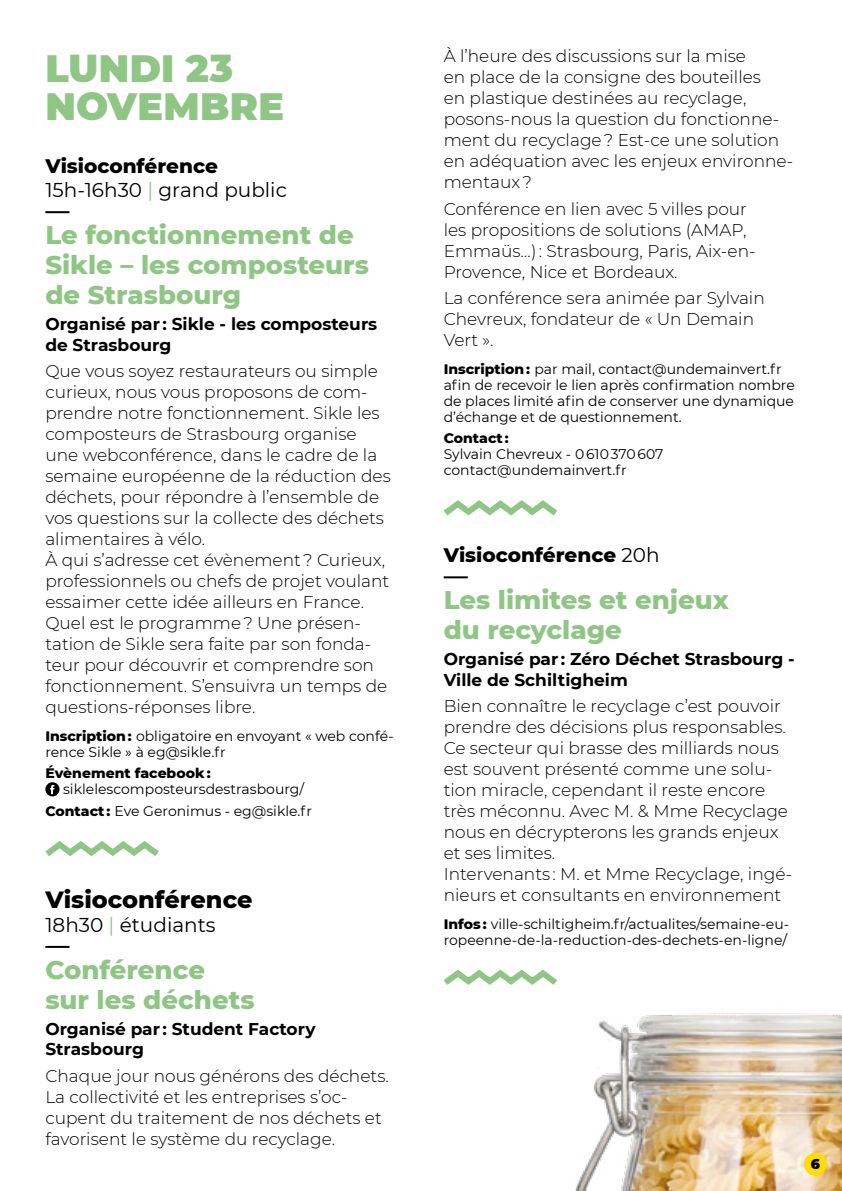
<style>
.page{position:relative;width:842px;height:1191px;background:#fff}
.page>*{position:absolute;margin:0;border:0;box-sizing:border-box;transform-origin:0 0}
.t1{font:900 38px/38px "Montserrat";letter-spacing:.01em;color:#90c685}
.t2{font:800 26px/30px "Montserrat";color:#90c685}
.t3{font:800 24px "Montserrat";color:#000}
.t4{font:20px/24px "Montserrat";color:#000}
.t5{font:800 20px "Montserrat";color:#000}
.t6{font:300 17px/21px "Montserrat";color:#000}
.t7{font:700 17px/20.4px "Montserrat";color:#000}
.t8{font:14px/16px "Montserrat";color:#000}
.t9{font:800 14px "Montserrat";color:#000}
.t10{font:900 14px "Montserrat";color:#000}
.s1{font-weight:800}
.s2{color:#90c685}
.s3{font-weight:400}
</style>
<div class="page">
<img style="left:575px;top:1013px;width:267px;height:178px">
<hr style="left:45px;top:211px;width:24px;height:2px;background:#000">
<hr style="left:45px;top:946px;width:24px;height:2px;background:#000">
<svg style="left:45px;top:782px;width:15px;height:14px"></svg>
<svg style="left:50px;top:785px;width:4px;height:9px"></svg>
<svg style="left:45px;top:841px;width:114px;height:15px"></svg>
<hr style="left:444px;top:576px;width:24px;height:2px;background:#000">
<svg style="left:443px;top:500px;width:114px;height:16px"></svg>
<svg style="left:443px;top:969px;width:114px;height:16px"></svg>
<div style="left:804px;top:1153px;width:23px;height:22px;background:#fd0;border-radius:50%"></div>
<h1 class="t1" style="left:45px;top:47px;width:240px">LUNDI 23<br>NOVEMBRE</h1>
<p class="t4" style="left:45px;top:153px;width:243px"><span class="s1">Visioconférence<br></span>15h-16h30 <span class="s2">|</span> grand public</p>
<h2 class="t2" style="left:45px;top:218px;width:325px">Le fonctionnement de<br>Sikle – les composteurs de Strasbourg</h2>
<p class="t7" style="left:45px;top:313px;width:333px">Organisé par : Sikle - les composteurs de Strasbourg</p>
<p class="t6" style="left:45px;top:360px;width:347px">Que vous soyez restaurateurs ou simple curieux, nous vous proposons de com&shy;prendre notre fonctionnement. Sikle les composteurs de Strasbourg organise une webconférence, dans le cadre de la semaine européenne de la réduction des déchets, pour répondre à l’ensemble de vos questions sur la collecte des déchets alimentaires à vélo.<br>À qui s’adresse cet évènement ? Curieux, professionnels ou chefs de projet voulant essaimer cette idée ailleurs en France.<br>Quel est le programme ? Une présen&shy;tation de Sikle sera faite par son fonda&shy;teur pour découvrir et comprendre son fonctionnement. S’ensuivra un temps de questions-réponses libre.</p>
<p class="t8" style="left:45px;top:727px;width:350px"><span class="s1">Inscription :</span> obligatoire en envoyant « web confé&shy;rence Sikle » à eg@sikle.fr</p>
<p class="t9" style="left:45px;top:763px;width:167px">Évènement facebook :</p>
<p class="t8" style="left:45px;top:778px;width:268px;line-height:21.6px;text-indent:18px">siklelescomposteursdestrasbourg/<br><span class="s1">Contact :</span> Eve Geronimus - eg@sikle.fr</p>
<h3 class="t3" style="left:45px;top:881px;width:209px">Visioconférence</h3>
<p class="t4" style="left:45px;top:912px;width:172px">18h30 <span class="s2">|</span> étudiants</p>
<h2 class="t2" style="left:45px;top:953px;width:211px">Conférence sur les déchets</h2>
<p class="t7" style="left:45px;top:1017px;width:272px">Organisé par : Student Factory<br>Strasbourg</p>
<p class="t6" style="left:45px;top:1064px;width:345px">Chaque jour nous générons des déchets.<br>La collectivité et les entreprises s’oc&shy;cupent du traitement de nos déchets et favorisent le système du recyclage.</p>
<p class="t6" style="left:444px;top:45px;width:351px">À l’heure des discussions sur la mise<br>en place de la consigne des bouteilles<br>en plastique destinées au recyclage, posons-nous la question du fonctionne&shy;ment du recyclage ? Est-ce une solution en adéquation avec les enjeux environne&shy;mentaux ?</p>
<p class="t6" style="left:444px;top:197px;width:313px">Conférence en lien avec 5 villes pour les propositions de solutions (AMAP, Emmaüs…) : Strasbourg, Paris, Aix-en-Provence, Nice et Bordeaux.</p>
<p class="t6" style="left:444px;top:287px;width:323px">La conférence sera animée par Sylvain<br>Chevreux, fondateur de « Un Demain<br>Vert ».</p>
<p class="t8" style="left:444px;top:360px;width:353px"><span class="s1">Inscription :</span> par mail, contact@undemainvert.fr afin de recevoir le lien après confirmation nombre de places limité afin de conserver une dynamique d’échange et de questionnement.</p>
<p class="t9" style="left:444px;top:428px;width:67px">Contact :</p>
<p class="t8" style="left:444px;top:446px;width:221px">Sylvain Chevreux - 0 610 370 607 contact@undemainvert.fr</p>
<p class="t5" style="left:444px;top:540px;width:217px">Visioconférence <span class="s3">20h</span></p>
<h2 class="t2" style="left:444px;top:583px;width:287px">Les limites et enjeux du recyclage</h2>
<p class="t7" style="left:444px;top:648px;width:353px">Organisé par : Zéro Déchet Strasbourg -<br>Ville de Schiltigheim</p>
<p class="t6" style="left:444px;top:695px;width:350px">Bien connaître le recyclage c’est pouvoir prendre des décisions plus responsables.<br>Ce secteur qui brasse des milliards nous est souvent présenté comme une solu&shy;tion miracle, cependant il reste encore très méconnu. Avec M. &amp; Mme Recyclage nous en décrypterons les grands enjeux et ses limites.<br>Intervenants : M. et Mme Recyclage, ingé&shy;nieurs et consultants en environnement</p>
<p class="t8" style="left:444px;top:915px;width:347px"><span class="s1">Infos :</span> ville-schiltigheim.fr/actualites/semaine-eu&shy;ropeenne-de-la-reduction-des-dechets-en-ligne/</p>
<p class="t10" style="left:811px;top:1153px;width:11px">6</p>
</div>
